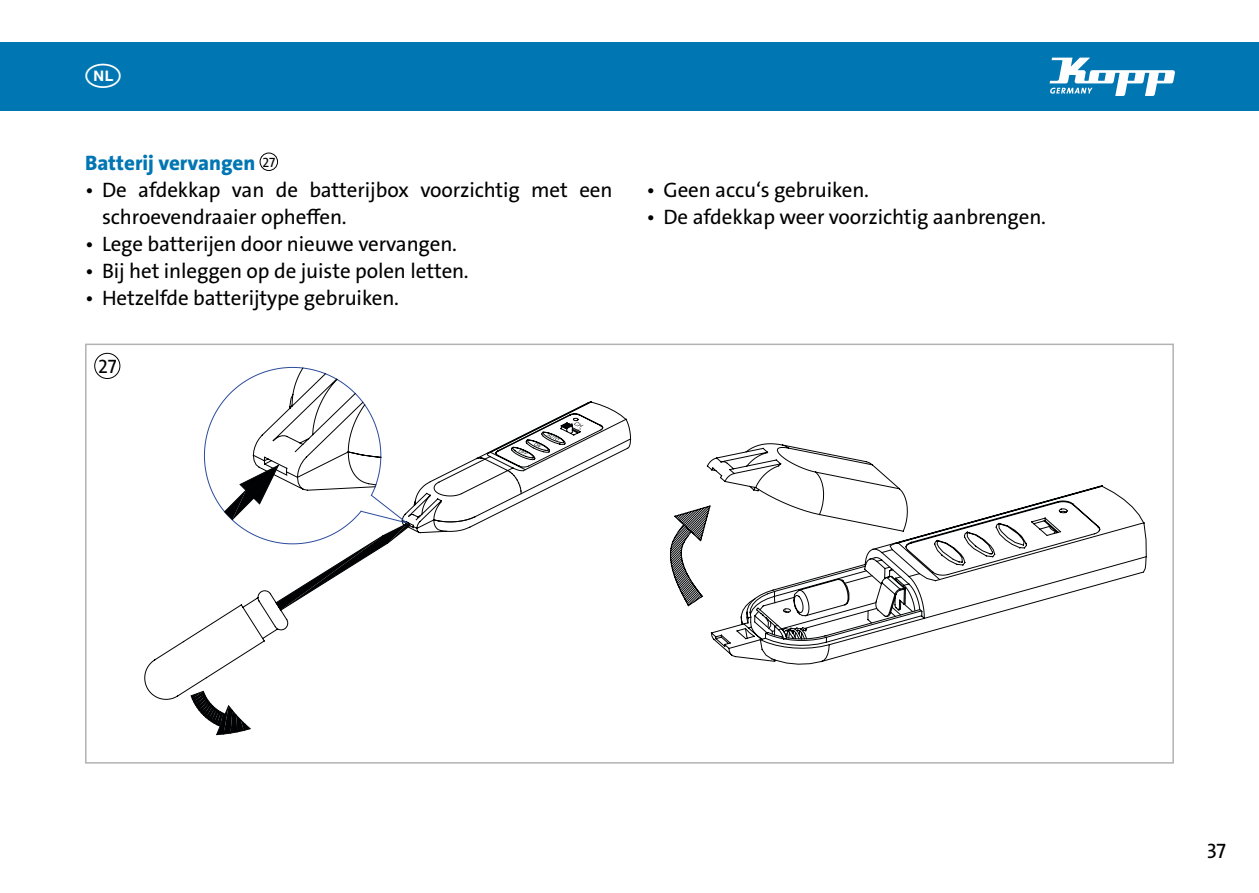
<style>
.page{position:relative;width:1259px;height:893px;background:#fff}
.page>*{position:absolute;margin:0;border:0;box-sizing:border-box;transform-origin:0 0}
.t1{font:21px/27px "The Sans LP5 Plain";letter-spacing:-.005em;color:#000}
.t2{font:21px "The Sans LP8 Ex Bld";color:#0076b3}
.t3{font:19.5px "The Sans LP5 Plain";color:#000}
.s1{font-family:"The Sans LP5 Plain";font-size:13.5px;color:#000}
</style>
<div class="page">
<div style="left:0;top:43px;width:1259px;height:68px;background:#0076b3"></div>
<svg style="left:1049px;top:58px;width:126px;height:38px"></svg>
<svg style="left:144px;top:628px;width:132px;height:72px"></svg>
<svg style="left:204px;top:367px;width:427px;height:264px"></svg>
<svg style="left:190px;top:690px;width:62px;height:45px"></svg>
<div style="left:94px;top:353px;width:26px;height:26px;border:1px solid #000;border-radius:50%"></div>
<div style="left:260px;top:153px;width:18px;height:18px;border:1px solid #000;border-radius:50%"></div>
<svg style="left:707px;top:443px;width:439px;height:221px"></svg>
<svg style="left:670px;top:505px;width:96px;height:134px"></svg>
<p class="t2" style="left:85px;top:149px;width:192px">Batterij vervangen <span class="s1">27</span></p>
<p class="t1" style="left:102px;top:176px;width:512px;text-indent:-17px">• De afdekkap van de batterijbox voorzichtig met een schroevendraaier opheffen.</p>
<p class="t1" style="left:85px;top:230px;width:373px">• Lege batterijen door nieuwe vervangen.</p>
<p class="t1" style="left:85px;top:257px;width:385px">• Bij het inleggen op de juiste polen letten.</p>
<p class="t1" style="left:85px;top:284px;width:315px">• Hetzelfde batterijtype gebruiken.</p>
<p class="t3" style="left:98px;top:354px;width:20px">27</p>
<p class="t1" style="left:646px;top:176px;width:224px">• Geen accu‘s gebruiken.</p>
<p class="t1" style="left:646px;top:203px;width:401px">• De afdekkap weer voorzichtig aanbrengen.</p>
<p class="t1" style="left:1206px;top:838px;width:21px">37</p>
</div>
